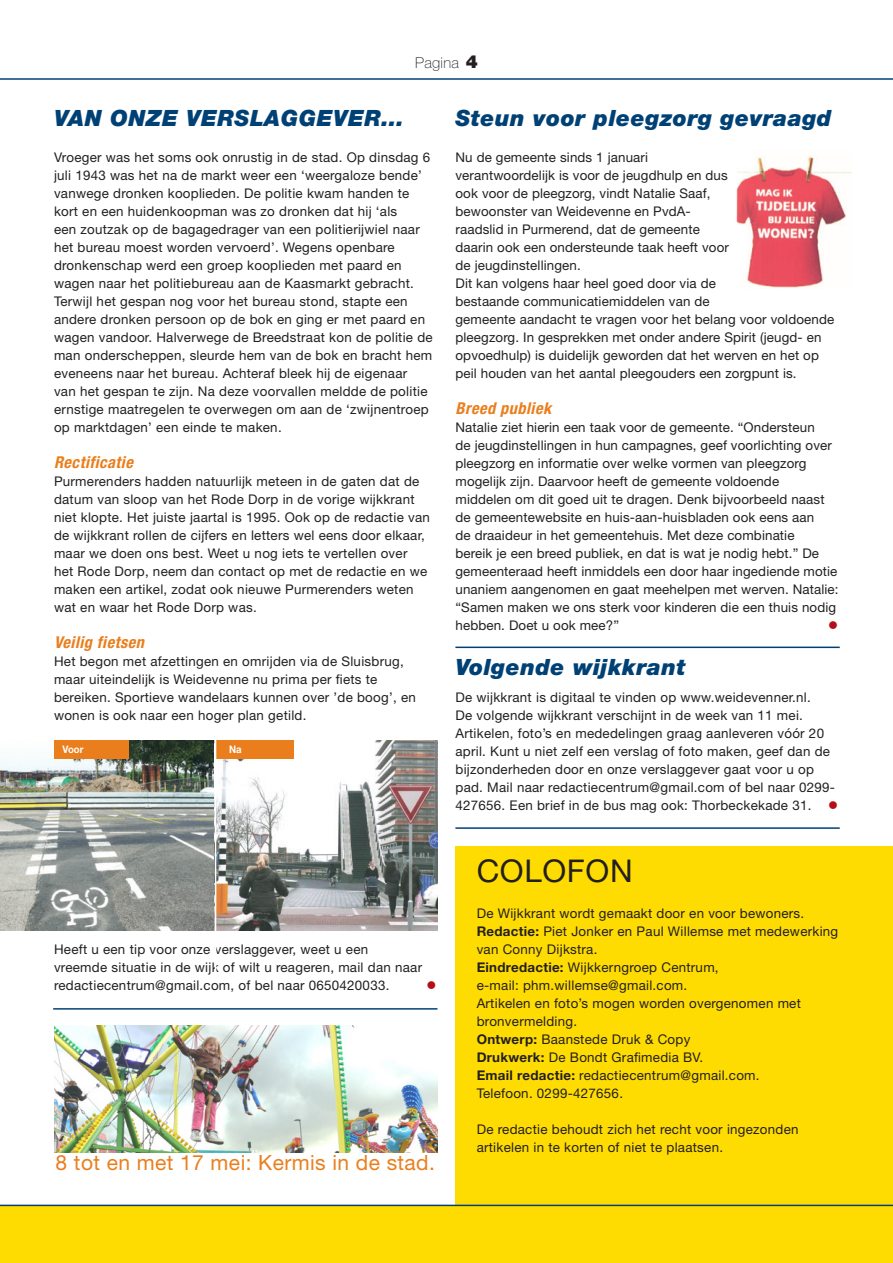
<style>
.page{position:relative;width:893px;height:1263px;background:#fff}
.page>*{position:absolute;margin:0;border:0;box-sizing:border-box;transform-origin:0 0}
.t1{font:31.35px "Helvetica Neue";letter-spacing:.02em;color:#231f20}
._05_Kop_Klein{font:italic 900 22.5px "Helvetica Neue";letter-spacing:.02em;color:#004175}
._02_Intro{font:21px "Helvetica Neue";letter-spacing:.02em;color:#ea7e1d}
._03_Subkopje{font:italic 700 condensed 16.35px "Helvetica Neue";letter-spacing:.03em;color:#ea7e1d}
.t2{font:100 15px "Helvetica Neue";letter-spacing:.02em;color:#231f20}
._01_Plat{font:13.35px/18px "Helvetica Neue";letter-spacing:.02em;color:#231f20}
._08_Eindregel_stoppe{font:13.35px/18px "Helvetica Neue";letter-spacing:.01em;color:#231f20}
._07_Colofon{font:13.35px/18px "Helvetica Neue";letter-spacing:.02em;color:#231f20}
._08_Eindregel_stoppe-2{font:13.35px "Wingdings";color:#b50e1a}
._06_Fotobijschrift{font:700 10.35px "Helvetica Neue";color:#fff;scale:.92 1}
.s1{font-weight:900;font-size:18px}
.s2{color:#b50e1a}
.s3{font-weight:700}
</style>
<div class="page">
<div style="left:455px;top:846px;width:438px;height:359px;background:#ffdc01"></div>
<hr style="left:0;top:78px;width:893px;height:2px;background:#004175">
<div style="left:0;top:1206px;width:893px;height:57px;background:#ffdc01"></div>
<hr style="left:0;top:1205px;width:893px;height:1px;background:#004175">
<hr style="left:455px;top:827px;width:385px;height:2px;background:#004175">
<hr style="left:53px;top:1008px;width:384px;height:2px;background:#004175">
<hr style="left:455px;top:647px;width:385px;height:1px;background:#004175">
<img style="left:0;top:740px;width:438px;height:191px">
<div style="left:54px;top:740px;width:75px;height:18px;background:#ea7e1d"></div>
<div style="left:215px;top:740px;width:78px;height:18px;background:#ea7e1d"></div>
<hr style="left:215px;top:738px;width:1px;height:235px;background:#fff">
<img style="left:736px;top:156px;width:115px;height:132px">
<img style="left:54px;top:1025px;width:383px;height:127px">
<p class="t2" style="left:415px;top:54px;width:64px">Pagina <span class="s1">4</span></p>
<p class="_05_Kop_Klein" style="left:54px;top:104px;width:351px">VAN ONZE VERSLAGGEVER…</p>
<p class="_01_Plat" style="left:54px;top:148px;width:380px">Vroeger was het soms ook onrustig in de stad. Op dinsdag 6 juli 1943 was het na de markt weer een ‘weergaloze bende’ vanwege dronken kooplieden. De politie kwam handen te kort en een huidenkoopman was zo dronken dat hij ‘als<br>een zoutzak op de bagagedrager van een politierijwiel naar het bureau moest worden vervoerd’. Wegens openbare dronkenschap werd een groep kooplieden met paard en wagen naar het politiebureau aan de Kaasmarkt gebracht.<br>Terwijl het gespan nog voor het bureau stond, stapte een andere dronken persoon op de bok en ging er met paard en wagen vandoor. Halverwege de Breedstraat kon de politie de man onderscheppen, sleurde hem van de bok en bracht hem eveneens naar het bureau. Achteraf bleek hij de eigenaar<br>van het gespan te zijn. Na deze voorvallen meldde de politie ernstige maatregelen te overwegen om aan de ‘zwijnentroep op marktdagen’ een einde te maken.</p>
<p class="_03_Subkopje" style="left:54px;top:452px;width:80px">Rectificatie</p>
<p class="_01_Plat" style="left:54px;top:472px;width:377px">Purmerenders hadden natuurlijk meteen in de gaten dat de datum van sloop van het Rode Dorp in de vorige wijkkrant niet klopte. Het juiste jaartal is 1995. Ook op de redactie van de wijkkrant rollen de cijfers en letters wel eens door elkaar, maar we doen ons best. Weet u nog iets te vertellen over het Rode Dorp, neem dan contact op met de redactie en we maken een artikel, zodat ook nieuwe Purmerenders weten wat en waar het Rode Dorp was.</p>
<p class="_03_Subkopje" style="left:54px;top:632px;width:92px">Veilig fietsen</p>
<p class="_01_Plat" style="left:54px;top:652px;width:363px">Het begon met afzettingen en omrijden via de Sluisbrug, maar uiteindelijk is Weidevenne nu prima per fiets te bereiken. Sportieve wandelaars kunnen over ’de boog’, en wonen is ook naar een hoger plan getild.</p>
<p class="_06_Fotobijschrift" style="left:63px;top:743px;width:24px">Voor</p>
<p class="_06_Fotobijschrift" style="left:229px;top:743px;width:15px">Na</p>
<p class="_08_Eindregel_stoppe" style="left:54px;top:940px;width:370px">Heeft u een tip voor onze verslaggever, weet u een vreemde situatie in de wijk of wilt u reageren, mail dan naar redactiecentrum@gmail.com, of bel naar 0650420033.</p>
<p class="_08_Eindregel_stoppe-2" style="left:427px;top:978px;width:11px">●</p>
<p class="_02_Intro" style="left:56px;top:1150px;width:381px">8 tot en met 17 mei: Kermis in de stad.</p>
<p class="_05_Kop_Klein" style="left:455px;top:104px;width:378px">Steun voor pleegzorg gevraagd</p>
<p class="_01_Plat" style="left:455px;top:148px;width:275px">Nu de gemeente sinds 1 januari verantwoordelijk is voor de jeugdhulp en dus ook voor de pleegzorg, vindt Natalie Saaf, bewoonster van Weidevenne en PvdA&shy;raadslid in Purmerend, dat de gemeente daarin ook een ondersteunde taak heeft voor de jeugdinstellingen.</p>
<p class="_01_Plat" style="left:455px;top:274px;width:380px">Dit kan volgens haar heel goed door via de<br>bestaande communicatiemiddelen van de<br>gemeente aandacht te vragen voor het belang voor voldoende pleegzorg. In gesprekken met onder andere Spirit (jeugd- en opvoedhulp) is duidelijk geworden dat het werven en het op peil houden van het aantal pleegouders een zorgpunt is.</p>
<p class="_03_Subkopje" style="left:455px;top:398px;width:97px">Breed publiek</p>
<p class="_08_Eindregel_stoppe" style="left:455px;top:418px;width:385px">Natalie ziet hierin een taak voor de gemeente. “Ondersteun<br>de jeugdinstellingen in hun campagnes, geef voorlichting over pleegzorg en informatie over welke vormen van pleegzorg mogelijk zijn. Daarvoor heeft de gemeente voldoende<br>middelen om dit goed uit te dragen. Denk bijvoorbeeld naast de gemeentewebsite en huis-aan-huisbladen ook eens aan<br>de draaideur in het gemeentehuis. Met deze combinatie<br>bereik je een breed publiek, en dat is wat je nodig hebt.” De gemeenteraad heeft inmiddels een door haar ingediende motie unaniem aangenomen en gaat meehelpen met werven. Natalie: “Samen maken we ons sterk voor kinderen die een thuis nodig hebben. Doet u ook mee?”</p>
<p class="_08_Eindregel_stoppe-2" style="left:828px;top:618px;width:11px">●</p>
<p class="_05_Kop_Klein" style="left:455px;top:653px;width:232px">Volgende wijkkrant</p>
<p class="_08_Eindregel_stoppe" style="left:455px;top:688px;width:384px">De wijkkrant is digitaal te vinden op www.weidevenner.nl.<br>De volgende wijkkrant verschijnt in de week van 11 mei.<br>Artikelen, foto’s en mededelingen graag aanleveren vóór 20 april. Kunt u niet zelf een verslag of foto maken, geef dan de bijzonderheden door en onze verslaggever gaat voor u op pad. Mail naar redactiecentrum@gmail.com of bel naar 0299- 427656. Een brief in de bus mag ook: Thorbeckekade 31. <span class="s2">●</span></p>
<p class="t1" style="left:477px;top:852px;width:157px">COLOFON</p>
<p class="_07_Colofon" style="left:477px;top:904px;width:363px">De Wijkkrant wordt gemaakt door en voor bewoners.<br><span class="s3">Redactie:</span> Piet Jonker en Paul Willemse met medewerking van Conny Dijkstra.</p>
<p class="_07_Colofon" style="left:477px;top:958px;width:243px"><span class="s3">Eindredactie:</span> Wijkkerngroep Centrum,</p>
<p class="_07_Colofon" style="left:477px;top:976px;width:212px">e-mail: phm.willemse@gmail.com.</p>
<p class="_07_Colofon" style="left:477px;top:994px;width:326px">Artikelen en foto’s mogen worden overgenomen met bronvermelding.</p>
<p class="_07_Colofon" style="left:477px;top:1030px;width:215px"><span class="s3">Ontwerp:</span> Baanstede Druk &amp; Copy</p>
<p class="_07_Colofon" style="left:477px;top:1048px;width:228px"><span class="s3">Drukwerk:</span> De Bondt Grafimedia BV.</p>
<p class="_07_Colofon" style="left:477px;top:1066px;width:284px"><span class="s3">Email redactie:</span> redactiecentrum@gmail.com.</p>
<p class="_07_Colofon" style="left:477px;top:1084px;width:148px">Telefoon. 0299-427656.</p>
<p class="_07_Colofon" style="left:477px;top:1120px;width:323px">De redactie behoudt zich het recht voor ingezonden artikelen in te korten of niet te plaatsen.</p>
</div>
